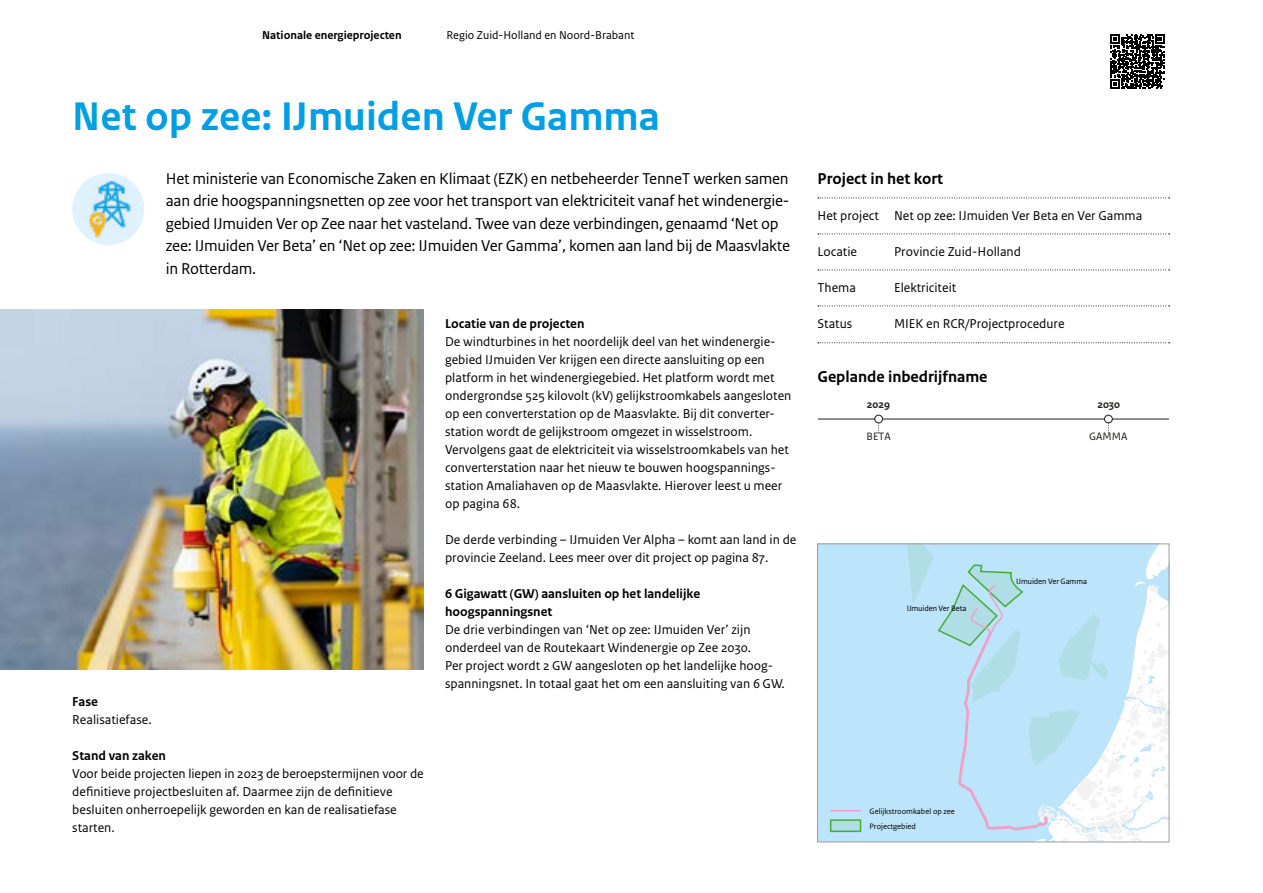
<style>
.page{position:relative;width:1263px;height:893px;background:#fff}
.page>*{position:absolute;margin:0;border:0;box-sizing:border-box;transform-origin:0 0}
.H1_project{font:700 42px "Rijksoverheid Sans Text";color:#009fe3}
.P_intro_project{font:16.5px/22.5px "Rijksoverheid Sans Text";letter-spacing:-.015em;color:#000}
.H_project{font:700 16.5px "Rijksoverheid Sans Text";color:#000}
.P_H{font:13.5px/18px "Rijksoverheid Sans Text";color:#000}
.P_first{font:13.5px/18px "Rijksoverheid Sans Text";color:#000}
.H2_project{font:700 13.5px/18px "Rijksoverheid Sans Text";color:#000}
.L_project{font:13.5px "Rijksoverheid Sans Text";color:#000}
.Ll_project{font:13.5px "Rijksoverheid Sans Text";color:#000}
.t1{font:12px "Rijksoverheid Sans Text";color:#000}
.t2{font:700 12px "Rijksoverheid Sans Text";color:#000}
.t3{font:11.25px "Rijksoverheid Sans Text";color:#1d1d1b}
.t4{font:700 11.25px "Rijksoverheid Sans Text";color:#1d1d1b}
.t5{font:8.25px/15.5px "Rijksoverheid Sans Text";color:#000}
</style>
<div class="page">
<img style="left:0;top:310px;width:424px;height:360px">
<div style="left:72px;top:173px;width:72px;height:72px;background:#dff2fd;border-radius:50%"></div>
<img style="left:79px;top:180px;width:58px;height:58px">
<svg style="left:818px;top:198px;width:352px;height:1px"></svg>
<svg style="left:818px;top:234px;width:352px;height:1px"></svg>
<svg style="left:818px;top:270px;width:352px;height:1px"></svg>
<svg style="left:818px;top:306px;width:352px;height:1px"></svg>
<svg style="left:818px;top:342px;width:352px;height:1px"></svg>
<hr style="left:818px;top:419px;width:351px;height:1px;background:#1d1d1b">
<div style="left:1104px;top:415px;width:8px;height:8px;background:#fff;border-radius:50%"></div>
<div style="left:1104px;top:415px;width:9px;height:8px;border:1px solid #1d1d1b;border-radius:50%"></div>
<div style="left:875px;top:415px;width:7px;height:8px;background:#fff;border-radius:50%"></div>
<div style="left:874px;top:415px;width:9px;height:8px;border:1px solid #1d1d1b;border-radius:50%"></div>
<div style="left:819px;top:545px;width:87px;height:295px;background:#bce4fa"></div>
<svg style="left:906px;top:544px;width:264px;height:299px"></svg>
<div style="left:817px;top:543px;width:352px;height:299px;border:1px solid #9d9d9c"></div>
<hr style="left:830px;top:810px;width:31px;height:1px;background:#f19ec4">
<div style="left:831px;top:820px;width:29px;height:11px;background:#b0dee6"></div>
<div style="left:830px;top:819px;width:31px;height:13px;border:2px solid #45ac34"></div>
<svg style="left:1110px;top:35px;width:54px;height:53px"></svg>
<p class="t2" style="left:262px;top:29px;width:141px">Nationale energieprojecten</p>
<p class="t1" style="left:446px;top:29px;width:189px">Regio Zuid-Holland en Noord-Brabant</p>
<h1 class="H1_project" style="left:72px;top:92px;width:589px">Net op zee: IJmuiden Ver Gamma</h1>
<p class="P_intro_project" style="left:166px;top:167px;width:626px">Het ministerie van Economische Zaken en Klimaat (EZK) en netbeheerder TenneT werken samen aan drie hoogspanningsnetten op zee voor het transport van elektriciteit vanaf het windenergie&shy;gebied IJmuiden Ver op Zee naar het vasteland. Twee van deze verbindingen, genaamd ‘Net op zee: IJmuiden Ver Beta’ en ‘Net op zee: IJmuiden Ver Gamma’, komen aan land bij de Maasvlakte in Rotterdam.</p>
<p class="H2_project" style="left:72px;top:692px;width:27px">Fase</p>
<p class="P_H" style="left:72px;top:710px;width:81px">Realisatiefase.</p>
<p class="H2_project" style="left:72px;top:746px;width:95px">Stand van zaken</p>
<p class="P_H" style="left:72px;top:764px;width:353px">Voor beide projecten liepen in 2023 de beroepstermijnen voor de definitieve projectbesluiten af. Daarmee zijn de definitieve besluiten onherroepelijk geworden en kan de realisatiefase starten.</p>
<p class="H2_project" style="left:445px;top:314px;width:141px">Locatie van de projecten</p>
<p class="P_H" style="left:445px;top:332px;width:348px">De windturbines in het noordelijk deel van het windenergie&shy;gebied IJmuiden Ver krijgen een directe aansluiting op een platform in het windenergiegebied. Het platform wordt met ondergrondse 525 kilovolt (kV) gelijkstroomkabels aangesloten op een converterstation op de Maasvlakte. Bij dit converter&shy;station wordt de gelijkstroom omgezet in wisselstroom.<br>Vervolgens gaat de elektriciteit via wisselstroomkabels van het converterstation naar het nieuw te bouwen hoogspannings&shy;station Amaliahaven op de Maasvlakte. Hierover leest u meer op pagina 68.</p>
<p class="P_first" style="left:445px;top:530px;width:353px">De derde verbinding – IJmuiden Ver Alpha – komt aan land in de provincie Zeeland. Lees meer over dit project op pagina 87.</p>
<p class="H2_project" style="left:445px;top:584px;width:257px">6 Gigawatt (GW) aansluiten op het landelijke hoogspanningsnet</p>
<p class="P_H" style="left:445px;top:620px;width:341px">De drie verbindingen van ‘Net op zee: IJmuiden Ver’ zijn onderdeel van de Routekaart Windenergie op Zee 2030.<br>Per project wordt 2 GW aangesloten op het landelijke hoog&shy;spanningsnet. In totaal gaat het om een aansluiting van 6 GW.</p>
<h2 class="H_project" style="left:817px;top:169px;width:127px">Project in het kort</h2>
<p class="L_project" style="left:817px;top:207px;width:326px">Het project Net op zee: IJmuiden Ver Beta en Ver Gamma</p>
<p class="L_project" style="left:817px;top:243px;width:41px">Locatie</p>
<p class="L_project" style="left:894px;top:243px;width:128px">Provincie Zuid-Holland</p>
<p class="L_project" style="left:817px;top:279px;width:40px">Thema</p>
<p class="L_project" style="left:894px;top:279px;width:64px">Elektriciteit</p>
<p class="Ll_project" style="left:817px;top:315px;width:36px">Status</p>
<p class="Ll_project" style="left:894px;top:315px;width:172px">MIEK en RCR/Projectprocedure</p>
<h2 class="H_project" style="left:817px;top:367px;width:171px">Geplande inbedrijfname</h2>
<p class="t4" style="left:867px;top:398px;width:25px">2029</p>
<p class="t4" style="left:1097px;top:398px;width:24px">2030</p>
<p class="t3" style="left:866px;top:430px;width:26px">BETA</p>
<p class="t3" style="left:1089px;top:430px;width:40px">GAMMA</p>
<p class="t5" style="left:907px;top:601px;width:61px">IJmuiden Ver Beta</p>
<p class="t5" style="left:1016px;top:574px;width:72px">IJmuiden Ver Gamma</p>
<p class="t5" style="left:869px;top:803px;width:87px">Gelijkstroomkabel op zee<br>Projectgebied</p>
</div>
